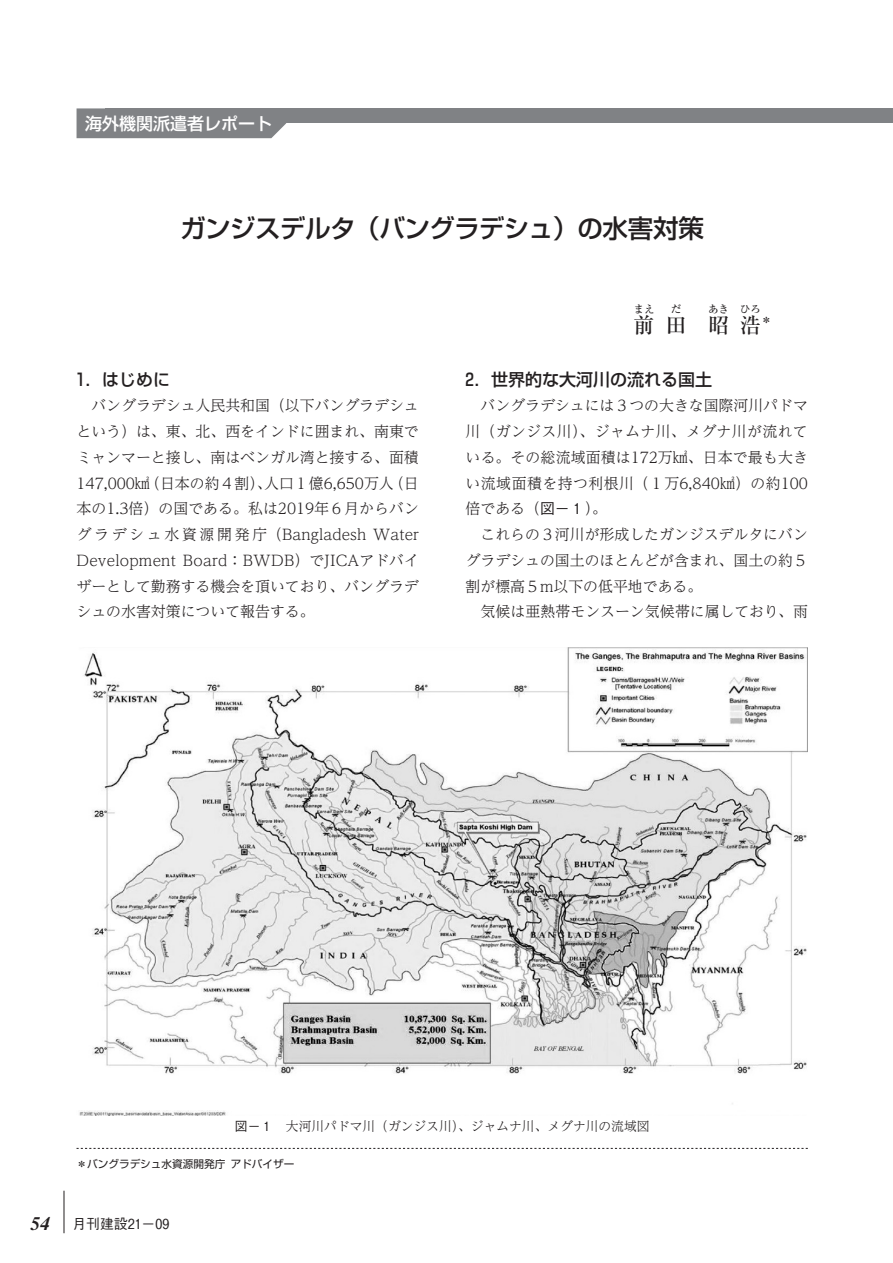
<style>
.page{position:relative;width:893px;height:1263px;background:#fff}
.page>*{position:absolute;margin:0;border:0;box-sizing:border-box;transform-origin:0 0}
.タイトル_大{font:25.5px "M Num Shin Go Medium";letter-spacing:-.02em;color:#231f20}
.名前{font:21.3px "M Num Ryumin Medium";color:#231f20}
.見出し{font:16.95px "M Num Shin Go Medium";color:#231f20}
.柱{font:16.95px "M Num Shin Go Medium";color:#fff}
.本文{font:300 14.85px/25.8px "UD Reimin Pr 6 N";color:#231f20;text-align:justify}
.ノンブル{font:13.8px "M Num Gothic BBB Medium";color:#231f20}
.キャプション{font:300 12.75px "UD Reimin Pr 6 N";color:#231f20}
.脚注{font:10.65px "M Num Shin Go Regular";color:#231f20}
.名前-2{font:10.65px "M Num Ryumin Medium";color:#231f20}
.s1{font-family:"M Num Gothic BBB Medium";font-weight:400}
.s2{font-family:"Times";font-weight:700;font-style:italic;font-size:19.2px}
</style>
<div class="page">
<hr style="left:64px;top:1191px;width:1px;height:42px;background:#231f20">
<div style="left:77px;top:108px;width:816px;height:15px;background:#808285"></div>
<svg style="left:77px;top:1148px;width:731px;height:1px"></svg>
<svg style="left:77px;top:108px;width:209px;height:30px"></svg>
<img style="left:79px;top:647px;width:729px;height:468px">
<p class="柱" style="left:85px;top:109px;width:189px">海外機関派遣者レポート</p>
<p class="タイトル_大" style="left:180px;top:208px;width:525px">ガンジスデルタ（バングラデシュ）の水害対策</p>
<p class="名前-2" style="left:634px;top:301px;width:23px">まえ</p>
<p class="名前" style="left:634px;top:308px;width:23px">前</p>
<p class="名前-2" style="left:671px;top:301px;width:12px">だ</p>
<p class="名前" style="left:665px;top:308px;width:23px">田</p>
<p class="名前-2" style="left:708px;top:301px;width:23px">あき</p>
<p class="名前" style="left:708px;top:308px;width:23px">昭</p>
<p class="名前-2" style="left:740px;top:301px;width:23px">ひろ</p>
<p class="名前" style="left:740px;top:308px;width:23px">浩</p>
<p class="脚注" style="left:761px;top:311px;width:12px">＊</p>
<p class="見出し" style="left:77px;top:365px;width:95px">1．はじめに</p>
<p class="本文" style="left:77px;top:392px;width:344px;text-indent:15px">バングラデシュ人民共和国（以下バングラデシュという）は、東、北、西をインドに囲まれ、南東でミャンマーと接し、南はベンガル湾と接する、面積147,000㎢（日本の約４割）、人口１億6,650万人（日本の1.3倍）の国である。私は2019年６月からバングラデシュ水資源開発庁（Bangladesh Water Development Board：BWDB）でJICAアドバイザーとして勤務する機会を頂いており、バングラデシュの水害対策について報告する。</p>
<p class="見出し" style="left:466px;top:365px;width:248px">2．世界的な大河川の流れる国土</p>
<p class="本文" style="left:466px;top:392px;width:344px;text-indent:15px">バングラデシュには３つの大きな国際河川パドマ川（ガンジス川）、ジャムナ川、メグナ川が流れている。その総流域面積は172万㎢、日本で最も大きい流域面積を持つ利根川（１万6,840㎢）の約100倍である（<span class="s1">図−１</span>）。</p>
<p class="本文" style="left:466px;top:521px;width:344px;text-indent:15px">これらの３河川が形成したガンジスデルタにバングラデシュの国土のほとんどが含まれ、国土の約５割が標高５m以下の低平地である。</p>
<p class="本文" style="left:480px;top:598px;width:329px">気候は亜熱帯モンスーン気候帯に属しており、雨</p>
<p class="キャプション" style="left:235px;top:1116px;width:416px"><span class="s1">図−１</span>　大河川パドマ川（ガンジス川）、ジャムナ川、メグナ川の流域図</p>
<p class="脚注" style="left:77px;top:1155px;width:219px">＊バングラデシュ水資源開発庁 アドバイザー</p>
<p class="ノンブル" style="left:31px;top:1213px;width:140px"><span class="s2">54</span> 月刊建設21−09</p>
</div>
